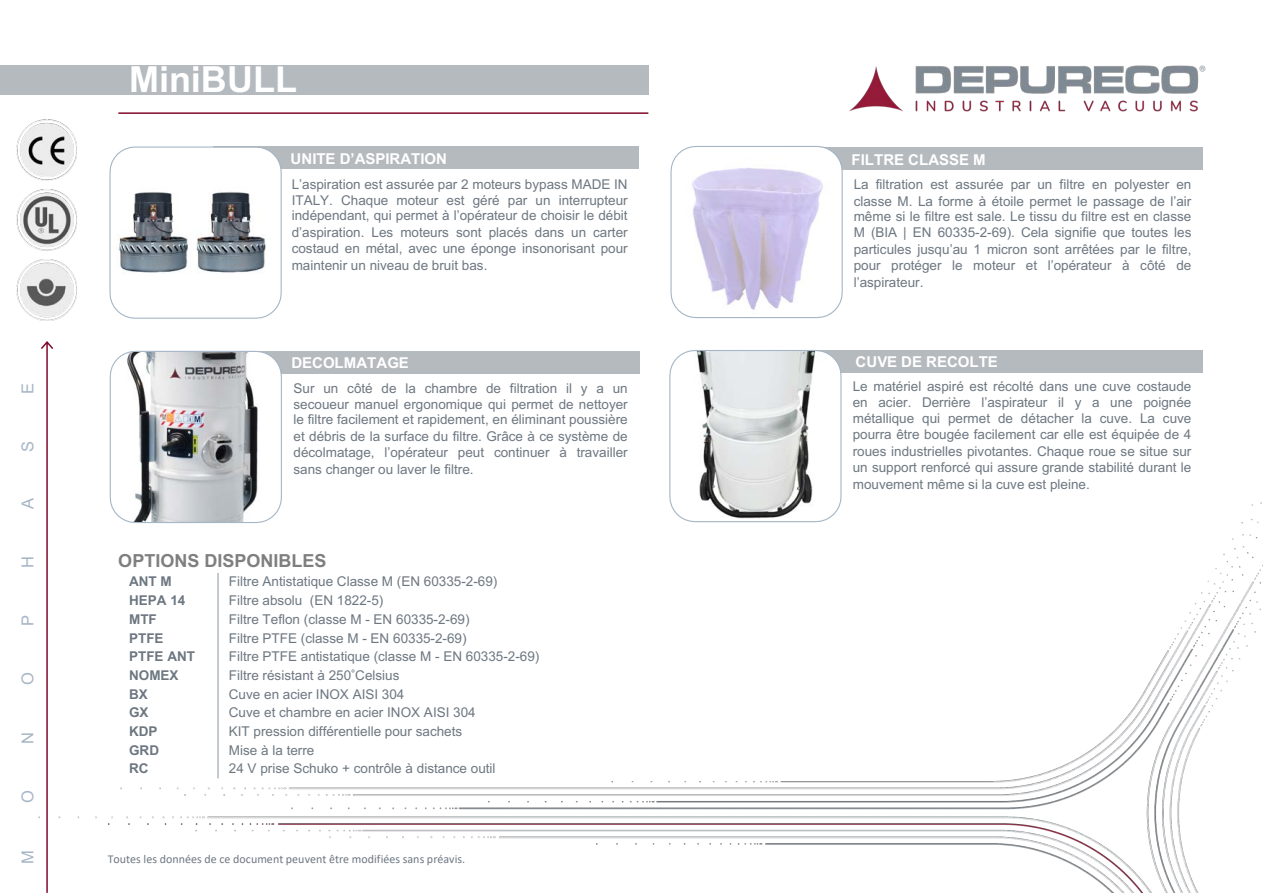
<style>
.page{position:relative;width:1263px;height:893px;background:#fff}
.page>*{position:absolute;margin:0;border:0;box-sizing:border-box;transform-origin:0 0}
.t1{font:700 36px "Arial";color:#fff}
.t2{font:700 18px "Arial";color:#7f7f7f}
.t3{font:16.5px "Arial";color:#a6b6c6}
.t4{font:700 15px "Arial";color:#fff}
.t5{font:13.5px/16.5px "Arial";color:#6d7781}
.t6{font:700 13.5px "Arial";color:#6d7781}
.t7{font:12px "Calibri";letter-spacing:.005em;color:#6d7781}
.s1{font-family:"Hira Kaku Pro W3"}
</style>
<div class="page">
<img style="left:38px;top:112px;width:1225px;height:781px">
<div style="left:777px;top:350px;width:425px;height:22px;background:#b5babf"></div>
<div style="left:777px;top:147px;width:425px;height:23px;background:#b5babf"></div>
<div style="left:215px;top:351px;width:425px;height:23px;background:#b5babf"></div>
<div style="left:214px;top:146px;width:425px;height:23px;background:#b5babf"></div>
<div style="left:0;top:65px;width:649px;height:30px;background:#b5babf"></div>
<img style="left:849px;top:65px;width:358px;height:48px">
<svg style="left:41px;top:341px;width:12px;height:552px"></svg>
<hr style="left:118px;top:112px;width:530px;height:2px;background:#810a2b">
<svg style="left:670px;top:145px;width:173px;height:174px"></svg>
<svg style="left:109px;top:146px;width:173px;height:173px"></svg>
<svg style="left:669px;top:349px;width:173px;height:174px"></svg>
<svg style="left:109px;top:350px;width:173px;height:174px"></svg>
<hr style="left:217px;top:573px;width:2px;height:205px;background:#b3b9be">
<img style="left:16px;top:119px;width:62px;height:62px">
<img style="left:16px;top:190px;width:62px;height:60px">
<img style="left:16px;top:260px;width:62px;height:61px">
<p class="t3" style="left:16px;top:394px;width:13px;rotate:-90deg">E</p>
<p class="t3" style="left:16px;top:452px;width:13px;rotate:-90deg">S</p>
<p class="t3" style="left:16px;top:509px;width:13px;rotate:-90deg">A</p>
<p class="t3" style="left:16px;top:568px;width:13px;rotate:-90deg">H</p>
<p class="t3" style="left:16px;top:626px;width:13px;rotate:-90deg">P</p>
<p class="t3" style="left:16px;top:685px;width:14px;rotate:-90deg">O</p>
<p class="t3" style="left:16px;top:744px;width:13px;rotate:-90deg">N</p>
<p class="t3" style="left:16px;top:803px;width:14px;rotate:-90deg">O</p>
<p class="t3" style="left:16px;top:864px;width:15px;rotate:-90deg">M</p>
<p class="t1" style="left:129px;top:54px;width:169px">MiniBULL</p>
<p class="t4" style="left:291px;top:149px;width:158px">UNITE D’ASPIRATION</p>
<p class="t5" style="left:292px;top:176px;width:338px">L’aspiration est assurée par 2 moteurs bypass MADE IN<br>ITALY. Chaque moteur est géré par un interrupteur</p>
<p class="t5" style="left:292px;top:207px;width:338px;text-align:justify">indépendant, qui permet à l’opérateur de choisir le débit d’aspiration. Les moteurs sont placés dans un carter costaud en métal, avec une éponge insonorisant pour maintenir un niveau de bruit bas.</p>
<p class="t4" style="left:291px;top:352px;width:119px">DECOLMATAGE</p>
<p class="t5" style="left:294px;top:380px;width:336px">Sur un côté de la chambre de filtration il y a un secoueur manuel ergonomique qui permet de nettoyer</p>
<p class="t5" style="left:294px;top:411px;width:336px;text-align:justify">le filtre facilement et rapidement, en éliminant poussière et débris de la surface du filtre. Grâce à ce système de décolmatage, l’opérateur peut continuer à travailler sans changer ou laver le filtre.</p>
<p class="t2" style="left:118px;top:548px;width:210px">OPTIONS DISPONIBLES</p>
<p class="t6" style="left:129px;top:572px;width:44px">ANT M</p>
<p class="t5" style="left:229px;top:573px;width:270px">Filtre Antistatique Classe M (EN 60335-2-69)</p>
<p class="t6" style="left:129px;top:591px;width:58px">HEPA 14</p>
<p class="t5" style="left:229px;top:592px;width:156px">Filtre absolu (EN 1822-5)</p>
<p class="t6" style="left:129px;top:610px;width:29px">MTF</p>
<p class="t5" style="left:229px;top:611px;width:242px">Filtre Teflon (classe M - EN 60335-2-69)</p>
<p class="t6" style="left:129px;top:628px;width:36px">PTFE</p>
<p class="t5" style="left:229px;top:629px;width:239px">Filtre PTFE (classe M - EN 60335-2-69)</p>
<p class="t6" style="left:129px;top:647px;width:68px">PTFE ANT</p>
<p class="t5" style="left:229px;top:648px;width:312px">Filtre PTFE antistatique (classe M - EN 60335-2-69)</p>
<p class="t6" style="left:129px;top:666px;width:51px">NOMEX</p>
<p class="t5" style="left:229px;top:667px;width:172px">Filtre résistant à 250<span class="s1">°</span>Celsius</p>
<p class="t6" style="left:129px;top:684px;width:20px">BX</p>
<p class="t5" style="left:229px;top:686px;width:177px">Cuve en acier INOX AISI 304</p>
<p class="t6" style="left:129px;top:703px;width:21px">GX</p>
<p class="t5" style="left:229px;top:704px;width:248px">Cuve et chambre en acier INOX AISI 304</p>
<p class="t6" style="left:129px;top:721px;width:30px">KDP</p>
<p class="t5" style="left:229px;top:723px;width:235px">KIT pression différentielle pour sachets</p>
<p class="t6" style="left:129px;top:740px;width:31px">GRD</p>
<p class="t5" style="left:229px;top:741px;width:87px">Mise à la terre</p>
<p class="t6" style="left:129px;top:759px;width:21px">RC</p>
<p class="t5" style="left:229px;top:760px;width:268px">24 V prise Schuko + contrôle à distance outil</p>
<p class="t7" style="left:108px;top:850px;width:359px">Toutes les données de ce document peuvent être modifiées sans préavis.</p>
<p class="t4" style="left:852px;top:150px;width:135px">FILTRE CLASSE M</p>
<p class="t5" style="left:854px;top:176px;width:339px">La filtration est assurée par un filtre en polyester en classe M. La forme à étoile permet le passage de l’air</p>
<p class="t5" style="left:854px;top:208px;width:339px;text-align:justify">même si le filtre est sale. Le tissu du filtre est en classe M (BIA | EN 60335-2-69). Cela signifie que toutes les particules jusqu’au 1 micron sont arrêtées par le filtre, pour protéger le moteur et l’opérateur à côté de l’aspirateur.</p>
<p class="t4" style="left:855px;top:351px;width:144px">CUVE DE RECOLTE</p>
<p class="t5" style="left:853px;top:378px;width:340px">Le matériel aspiré est récolté dans une cuve costaude en acier. Derrière l’aspirateur il y a une poignée</p>
<p class="t5" style="left:853px;top:409px;width:340px;text-align:justify">métallique qui permet de détacher la cuve. La cuve pourra être bougée facilement car elle est équipée de 4 roues industrielles pivotantes. Chaque roue se situe sur un support renforcé qui assure grande stabilité durant le mouvement même si la cuve est pleine.</p>
</div>
